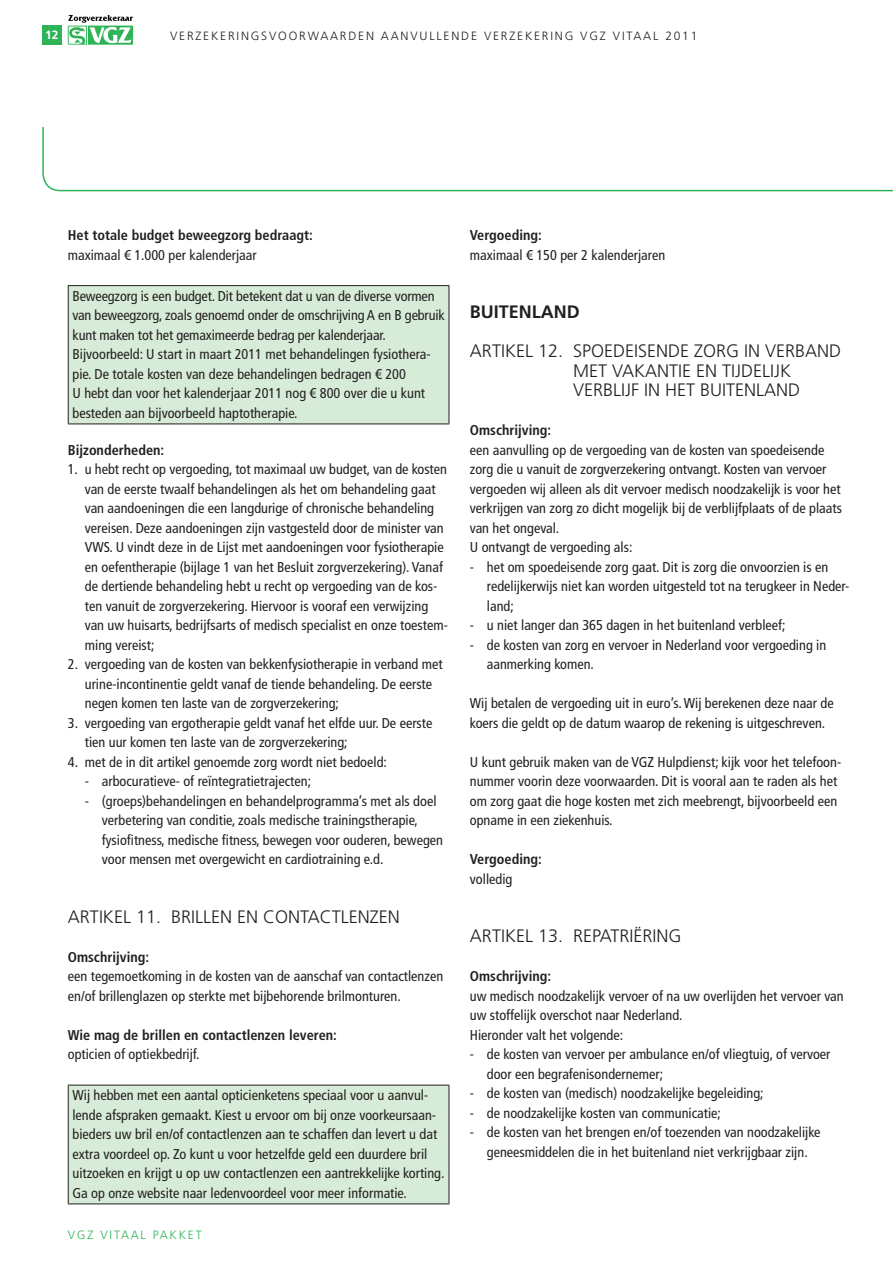
<style>
.page{position:relative;width:893px;height:1263px;background:#fff}
.page>*{position:absolute;margin:0;border:0;box-sizing:border-box;transform-origin:0 0}
.t1{font:300 18px/19.5px "Frutiger";color:#231f20}
.t2{font:700 18px "Frutiger";color:#231f20}
.t3{font:condensed 14.25px/19.5px "Frutiger";color:#231f20}
.t4{font:700 condensed 14.25px "Frutiger";color:#231f20}
.t5{font:300 12px "Frutiger";letter-spacing:.15em;color:#231f20}
.t6{font:300 12px "Frutiger";letter-spacing:.15em;color:#2eb457}
.t7{font:700 12px "Frutiger";color:#fff}
</style>
<div class="page">
<svg style="left:42px;top:127px;width:850px;height:64px"></svg>
<div style="left:42px;top:26px;width:19px;height:19px;background:#2eb457"></div>
<svg style="left:67px;top:26px;width:67px;height:18px"></svg>
<svg style="left:68px;top:15px;width:65px;height:30px"></svg>
<div style="left:68px;top:286px;width:381px;height:138px;background:#d7ecd8"></div>
<hr style="left:68px;top:285px;width:381px;height:1px;background:#231f20">
<hr style="left:68px;top:286px;width:1px;height:138px;background:#231f20">
<hr style="left:448px;top:286px;width:1px;height:138px;background:#231f20">
<hr style="left:68px;top:424px;width:381px;height:1px;background:#231f20">
<div style="left:68px;top:1085px;width:381px;height:119px;background:#d7ecd8"></div>
<hr style="left:68px;top:1085px;width:381px;height:1px;background:#231f20">
<hr style="left:68px;top:1085px;width:1px;height:119px;background:#231f20">
<hr style="left:448px;top:1085px;width:1px;height:119px;background:#231f20">
<hr style="left:68px;top:1204px;width:381px;height:1px;background:#231f20">
<p class="t7" style="left:45px;top:30px;width:15px">12</p>
<p class="t5" style="left:170px;top:31px;width:529px">VERZEKERINGSVOORWAARDEN AANVULLENDE VERZEKERING VGZ VITAAL 2011</p>
<p class="t4" style="left:68px;top:230px;width:246px">Het totale budget beweegzorg bedraagt:</p>
<p class="t3" style="left:68px;top:246px;width:190px">maximaal € 1.000 per kalenderjaar</p>
<p class="t3" style="left:72px;top:287px;width:374px">Beweegzorg is een budget. Dit betekent dat u van de diverse vormen van beweegzorg, zoals genoemd onder de omschrijving A en B gebruik kunt maken tot het gemaximeerde bedrag per kalenderjaar.<br>Bijvoorbeeld: U start in maart 2011 met behandelingen fysiothera&shy;pie. De totale kosten van deze behandelingen bedragen € 200<br>U hebt dan voor het kalenderjaar 2011 nog € 800 over die u kunt besteden aan bijvoorbeeld haptotherapie.</p>
<p class="t4" style="left:68px;top:444px;width:98px">Bijzonderheden:</p>
<p class="t3" style="left:85px;top:461px;width:364px;text-indent:-17px">1. u hebt recht op vergoeding, tot maximaal uw budget, van de kosten van de eerste twaalf behandelingen als het om behandeling gaat van aandoeningen die een langdurige of chronische behandeling vereisen. Deze aandoeningen zijn vastgesteld door de minister van VWS. U vindt deze in de Lijst met aandoeningen voor fysiotherapie en oefentherapie (bijlage 1 van het Besluit zorgverzekering). Vanaf de dertiende behandeling hebt u recht op vergoeding van de kos&shy;ten vanuit de zorgverzekering. Hiervoor is vooraf een verwijzing van uw huisarts, bedrijfsarts of medisch specialist en onze toestem&shy;ming vereist;</p>
<p class="t3" style="left:85px;top:656px;width:359px;text-indent:-17px">2. vergoeding van de kosten van bekkenfysiotherapie in verband met urine-incontinentie geldt vanaf de tiende behandeling. De eerste negen komen ten laste van de zorgverzekering;</p>
<p class="t3" style="left:85px;top:714px;width:349px;text-indent:-17px">3. vergoeding van ergotherapie geldt vanaf het elfde uur. De eerste tien uur komen ten laste van de zorgverzekering;</p>
<p class="t3" style="left:68px;top:753px;width:320px">4. met de in dit artikel genoemde zorg wordt niet bedoeld:</p>
<p class="t3" style="left:85px;top:773px;width:228px">- arbocuratieve- of reïntegratietrajecten;</p>
<p class="t3" style="left:102px;top:792px;width:343px;text-indent:-17px">- (groeps)behandelingen en behandelprogramma’s met als doel verbetering van conditie, zoals medische trainingstherapie, fysiofitness, medische fitness, bewegen voor ouderen, bewegen voor mensen met overgewicht en cardiotraining e.d.</p>
<p class="t1" style="left:68px;top:908px;width:333px">ARTIKEL 11. BRILLEN EN CONTACTLENZEN</p>
<p class="t4" style="left:68px;top:951px;width:83px">Omschrijving:</p>
<p class="t3" style="left:68px;top:968px;width:377px">een tegemoetkoming in de kosten van de aanschaf van contactlenzen en/of brillenglazen op sterkte met bijbehorende brilmonturen.</p>
<p class="t4" style="left:68px;top:1029px;width:270px">Wie mag de brillen en contactlenzen leveren:</p>
<p class="t3" style="left:68px;top:1046px;width:133px">opticien of optiekbedrijf.</p>
<p class="t3" style="left:72px;top:1086px;width:373px">Wij hebben met een aantal opticienketens speciaal voor u aanvul&shy;lende afspraken gemaakt. Kiest u ervoor om bij onze voorkeursaan&shy;bieders uw bril en/of contactlenzen aan te schaffen dan levert u dat extra voordeel op. Zo kunt u voor hetzelfde geld een duurdere bril uitzoeken en krijgt u op uw contactlenzen een aantrekkelijke korting.<br>Ga op onze website naar ledenvoordeel voor meer informatie.</p>
<p class="t6" style="left:68px;top:1230px;width:135px">VGZ VITAAL PAKKET</p>
<p class="t4" style="left:470px;top:230px;width:73px">Vergoeding:</p>
<p class="t3" style="left:470px;top:246px;width:197px">maximaal € 150 per 2 kalenderjaren</p>
<p class="t2" style="left:470px;top:305px;width:111px">BUITENLAND</p>
<p class="t1" style="left:573px;top:343px;width:270px;text-indent:-103px">ARTIKEL 12. SPOEDEISENDE ZORG IN VERBAND<br>MET VAKANTIE EN TIJDELIJK<br>VERBLIJF IN HET BUITENLAND</p>
<p class="t4" style="left:470px;top:425px;width:83px">Omschrijving:</p>
<p class="t3" style="left:470px;top:441px;width:373px">een aanvulling op de vergoeding van de kosten van spoedeisende zorg die u vanuit de zorgverzekering ontvangt. Kosten van vervoer vergoeden wij alleen als dit vervoer medisch noodzakelijk is voor het verkrijgen van zorg zo dicht mogelijk bij de verblijfplaats of de plaats van het ongeval.<br>U ontvangt de vergoeding als:</p>
<p class="t3" style="left:487px;top:558px;width:364px;text-indent:-17px">- het om spoedeisende zorg gaat. Dit is zorg die onvoorzien is en redelijkerwijs niet kan worden uitgesteld tot na terugkeer in Neder&shy;land;</p>
<p class="t3" style="left:470px;top:617px;width:317px">- u niet langer dan 365 dagen in het buitenland verbleef;</p>
<p class="t3" style="left:487px;top:636px;width:341px;text-indent:-17px">- de kosten van zorg en vervoer in Nederland voor vergoeding in aanmerking komen.</p>
<p class="t3" style="left:470px;top:695px;width:365px">Wij betalen de vergoeding uit in euro’s. Wij berekenen deze naar de koers die geldt op de datum waarop de rekening is uitgeschreven.</p>
<p class="t3" style="left:470px;top:753px;width:373px">U kunt gebruik maken van de VGZ Hulpdienst; kijk voor het telefoon&shy;nummer voorin deze voorwaarden. Dit is vooral aan te raden als het om zorg gaat die hoge kosten met zich meebrengt, bijvoorbeeld een opname in een ziekenhuis.</p>
<p class="t4" style="left:470px;top:854px;width:73px">Vergoeding:</p>
<p class="t3" style="left:470px;top:870px;width:44px">volledig</p>
<p class="t1" style="left:470px;top:928px;width:213px">ARTIKEL 13. REPATRIËRING</p>
<p class="t4" style="left:470px;top:971px;width:83px">Omschrijving:</p>
<p class="t3" style="left:470px;top:987px;width:375px">uw medisch noodzakelijk vervoer of na uw overlijden het vervoer van uw stoffelijk overschot naar Nederland.<br>Hieronder valt het volgende:</p>
<p class="t3" style="left:487px;top:1046px;width:345px;text-indent:-17px">- de kosten van vervoer per ambulance en/of vliegtuig, of vervoer door een begrafenisondernemer;</p>
<p class="t3" style="left:470px;top:1085px;width:295px">- de kosten van (medisch) noodzakelijke begeleiding;</p>
<p class="t3" style="left:470px;top:1104px;width:253px">- de noodzakelijke kosten van communicatie;</p>
<p class="t3" style="left:470px;top:1124px;width:352px;text-align:center">- de kosten van het brengen en/of toezenden van noodzakelijke geneesmiddelen die in het buitenland niet verkrijgbaar zijn.</p>
</div>
